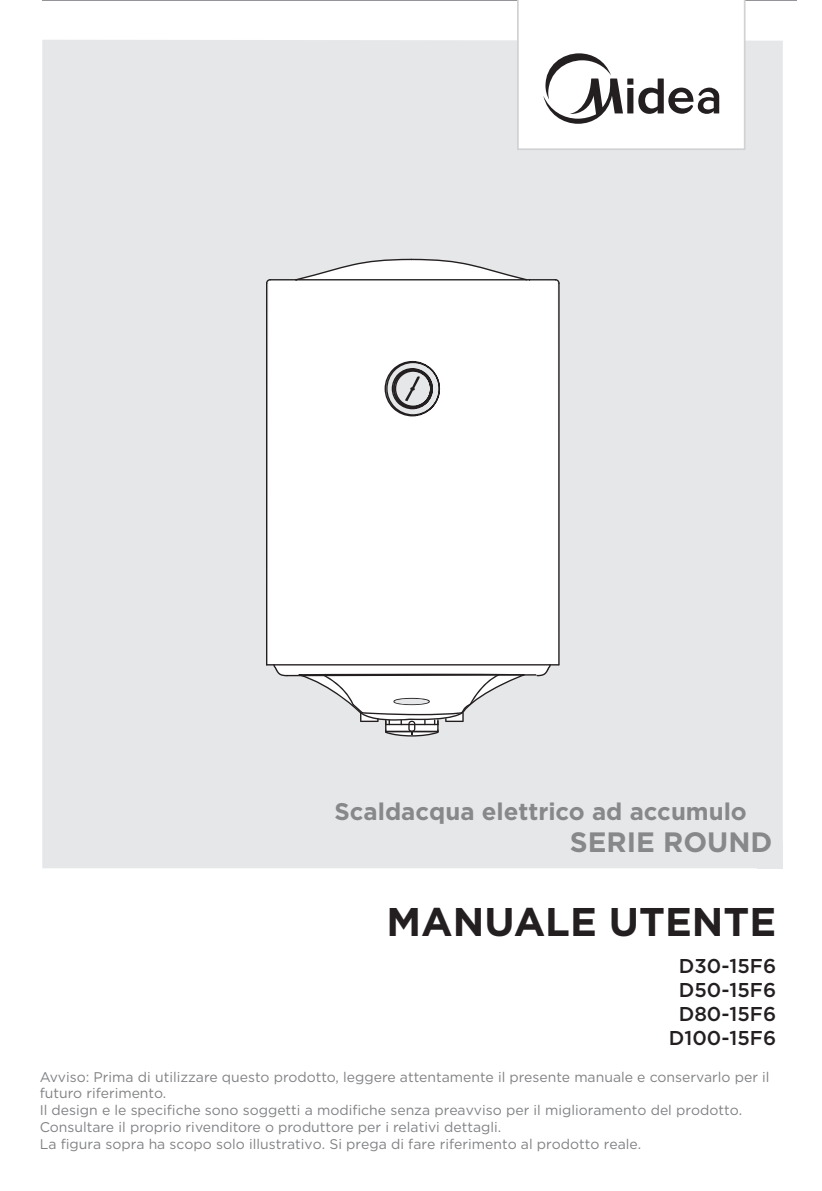
<style>
.page{position:relative;width:822px;height:1191px;background:#fff}
.page>*{position:absolute;margin:0;border:0;box-sizing:border-box;transform-origin:0 0}
.t1{font:700 40px "Gotham";color:#231f20}
.t2{font:700 28px "Gotham";color:#86888a}
.t3{font:700 24px "Gotham";color:#86888a}
.t4{font:500 20px/24px "Gotham";color:#231f20;text-align:center}
.t5{font:14px/16.8px "Gotham";color:#808285}
</style>
<div class="page">
<hr style="left:42px;top:0;width:755px;height:1px;background:#939598">
<div style="left:42px;top:40px;width:741px;height:828px;background:#e6e7e9"></div>
<svg style="left:517px;top:0;width:228px;height:150px"></svg>
<div style="left:757px;top:842px;width:26px;height:26px;background:#e6e7e9"></div>
<svg style="left:267px;top:259px;width:291px;height:477px"></svg>
<hr style="left:266px;top:664px;width:293px;height:1px;background:#231f20">
<hr style="left:266px;top:282px;width:1px;height:383px;background:#231f20">
<hr style="left:558px;top:282px;width:2px;height:383px;background:#231f20">
<hr style="left:269px;top:279px;width:287px;height:1px;background:#231f20">
<svg style="left:266px;top:279px;width:5px;height:5px"></svg>
<svg style="left:555px;top:279px;width:5px;height:5px"></svg>
<svg style="left:295px;top:259px;width:235px;height:21px"></svg>
<svg style="left:273px;top:664px;width:278px;height:72px"></svg>
<svg style="left:385px;top:361px;width:55px;height:55px"></svg>
<svg style="left:394px;top:698px;width:35px;height:6px"></svg>
<h3 class="t3" style="left:335px;top:795px;width:414px">Scaldacqua elettrico ad accumulo</h3>
<h2 class="t2" style="left:570px;top:823px;width:204px">SERIE ROUND</h2>
<h1 class="t1" style="left:387px;top:895px;width:391px">MANUALE UTENTE</h1>
<h3 class="t4" style="left:669px;top:953px;width:109px">D30-15F6<br>D50-15F6<br>D80-15F6<br>D100-15F6</h3>
<p class="t5" style="left:40px;top:1067px;width:731px">Avviso: Prima di utilizzare questo prodotto, leggere attentamente il presente manuale e conservarlo per il futuro riferimento.<br>Il design e le specifiche sono soggetti a modifiche senza preavviso per il miglioramento del prodotto.<br>Consultare il proprio rivenditore o produttore per i relativi dettagli.<br>La figura sopra ha scopo solo illustrativo. Si prega di fare riferimento al prodotto reale.</p>
</div>
